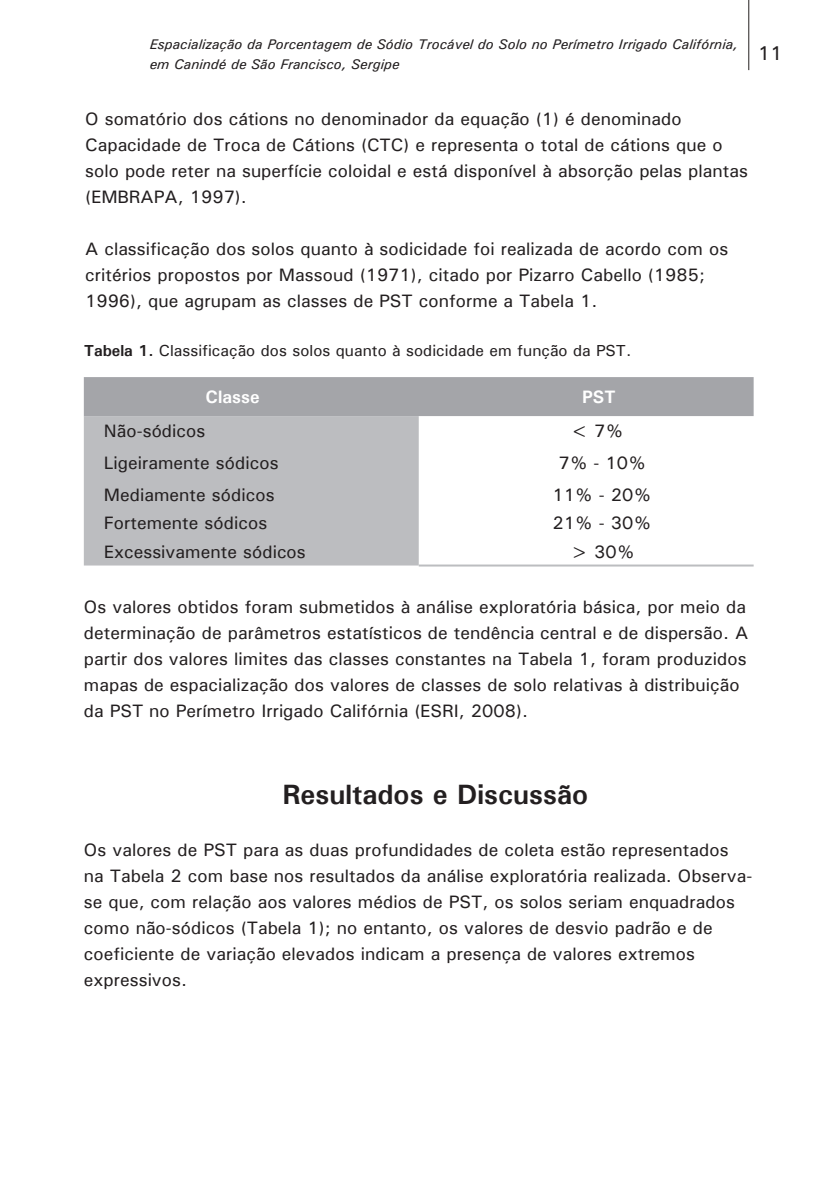
<style>
.page{position:relative;width:840px;height:1191px;background:#fff}
.page>*{position:absolute;margin:0;border:0;box-sizing:border-box;transform-origin:0 0}
.t1{font:700 28px "Univers";color:#231f20}
.t2{font:500 20px "Univers";color:#231f20}
.t3{font:500 18px/26px "Univers";color:#231f20}
.t4{font:700 18px "Univers";color:#fff}
.t5{font:500 16px "Univers";color:#231f20}
.t6{font:italic 500 14px/20px "Univers";color:#231f20}
.s1{font-weight:700}
</style>
<div class="page">
<hr style="left:747px;top:0;width:1px;height:70px;background:#231f20">
<div style="left:84px;top:377px;width:669px;height:39px;background:#a4a5a9"></div>
<div style="left:84px;top:416px;width:334px;height:149px;background:#bcbdc0"></div>
<hr style="left:418px;top:564px;width:335px;height:2px;background:#bcbdc0">
<p class="t6" style="left:150px;top:34px;width:589px">Espacialização da Porcentagem de Sódio Trocável do Solo no Perímetro Irrigado Califórnia, em Canindé de São Francisco, Sergipe</p>
<p class="t2" style="left:757px;top:41px;width:27px">11</p>
<p class="t3" style="left:85px;top:105px;width:664px">O somatório dos cátions no denominador da equação (1) é denominado Capacidade de Troca de Cátions (CTC) e representa o total de cátions que o solo pode reter na superfície coloidal e está disponível à absorção pelas plantas (EMBRAPA, 1997).</p>
<p class="t3" style="left:85px;top:235px;width:644px">A classificação dos solos quanto à sodicidade foi realizada de acordo com os critérios propostos por Massoud (1971), citado por Pizarro Cabello (1985;<br>1996), que agrupam as classes de PST conforme a Tabela 1.</p>
<p class="t5" style="left:84px;top:341px;width:548px"><span class="s1">Tabela 1.</span> Classificação dos solos quanto à sodicidade em função da PST.</p>
<p class="t4" style="left:205px;top:385px;width:56px">Classe</p>
<p class="t4" style="left:582px;top:385px;width:35px">PST</p>
<p class="t3" style="left:104px;top:417px;width:103px">Não-sódicos</p>
<p class="t3" style="left:570px;top:417px;width:55px">&lt; 7%</p>
<p class="t3" style="left:104px;top:449px;width:176px">Ligeiramente sódicos</p>
<p class="t3" style="left:558px;top:449px;width:89px">7% - 10%</p>
<p class="t3" style="left:104px;top:481px;width:172px">Mediamente sódicos</p>
<p class="t3" style="left:552px;top:481px;width:100px">11% - 20%</p>
<p class="t3" style="left:104px;top:509px;width:165px">Fortemente sódicos</p>
<p class="t3" style="left:552px;top:509px;width:100px">21% - 30%</p>
<p class="t3" style="left:104px;top:538px;width:203px">Excessivamente sódicos</p>
<p class="t3" style="left:570px;top:538px;width:66px">&gt; 30%</p>
<p class="t3" style="left:84px;top:594px;width:665px">Os valores obtidos foram submetidos à análise exploratória básica, por meio da determinação de parâmetros estatísticos de tendência central e de dispersão. A partir dos valores limites das classes constantes na Tabela 1, foram produzidos mapas de espacialização dos valores de classes de solo relativas à distribuição da PST no Perímetro Irrigado Califórnia (ESRI, 2008).</p>
<h1 class="t1" style="left:282px;top:776px;width:307px">Resultados e Discussão</h1>
<p class="t3" style="left:84px;top:836px;width:669px">Os valores de PST para as duas profundidades de coleta estão representados na Tabela 2 com base nos resultados da análise exploratória realizada. Observa&shy;se que, com relação aos valores médios de PST, os solos seriam enquadrados como não-sódicos (Tabela 1); no entanto, os valores de desvio padrão e de coeficiente de variação elevados indicam a presença de valores extremos expressivos.</p>
</div>
